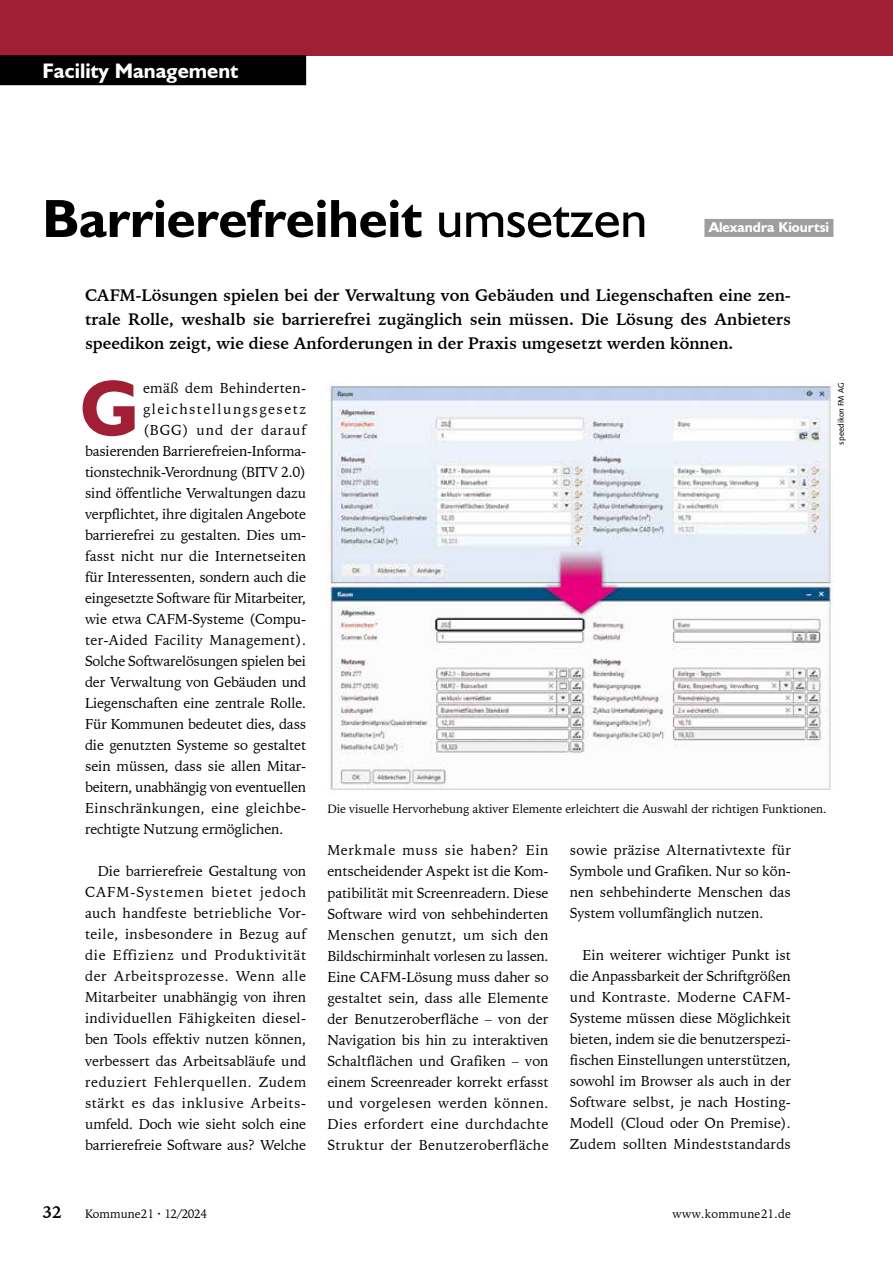
<style>
.page{position:relative;width:893px;height:1263px;background:#fff}
.page>*{position:absolute;margin:0;border:0;box-sizing:border-box;transform-origin:0 0}
.t1{font:700 79.2px "Humanist 521 BT";color:#a11f34}
.t2{font:700 54px "Humanist 521 BT";color:#000}
.t3{font:700 21px "Humanist 521 BT";color:#fff}
.t4{font:700 16.5px/24px "Iowan Old Style BT";letter-spacing:-.005em;color:#000;text-align:justify}
.t5{font:14.25px/21px "Iowan Old Style BT";letter-spacing:-.01em;color:#000;text-align:justify}
.t6{font:14.25px "Iowan Old Style BT";letter-spacing:.025em;color:#000}
.t7{font:14.25px "Iowan Old Style BT";letter-spacing:.01em;color:#000}
.t8{font:14.25px "Iowan Old Style BT";letter-spacing:.1em;color:#000}
.t9{font:14.25px "Iowan Old Style BT";letter-spacing:.02em;color:#000}
.t10{font:14.25px "Iowan Old Style BT";letter-spacing:.065em;color:#000}
.t11{font:700 14.25px "Humanist 521 BT";color:#fff}
.t12{font:12px "Iowan Old Style BT";letter-spacing:-.005em;color:#000}
.t13{font:12px "Iowan Old Style BT";letter-spacing:.02em;color:#000}
.t14{font:8.25px "The Sans Office";color:#000}
.s1{font-weight:400}
</style>
<div class="page">
<div style="left:0;top:0;width:893px;height:55px;background:#a11f34"></div>
<img style="left:327px;top:383px;width:506px;height:408px">
<div style="left:704px;top:219px;width:129px;height:18px;background:#9d9e9e"></div>
<div style="left:0;top:55px;width:306px;height:30px;background:#000"></div>
<h3 class="t3" style="left:43px;top:58px;width:198px">Facility Management</h3>
<h2 class="t2" style="left:43px;top:185px;width:606px">Barrierefreiheit <span class="s1">umsetzen</span></h2>
<p class="t11" style="left:709px;top:218px;width:122px">Alexandra Kiourtsi</p>
<p class="t4" style="left:85px;top:283px;width:708px">CAFM-Lösungen spielen bei der Verwaltung von Gebäuden und Liegenschaften eine zen&shy;trale Rolle, weshalb sie barrierefrei zugänglich sein müssen. Die Lösung des Anbieters speedikon zeigt, wie diese Anforderungen in der Praxis umgesetzt werden können.</p>
<h1 class="t1" style="left:80px;top:359px;width:60px">G</h1>
<p class="t9" style="left:143px;top:379px;width:165px">emäß dem Behinderten-</p>
<p class="t8" style="left:143px;top:400px;width:165px">gleichstellungsgesetz</p>
<p class="t10" style="left:143px;top:421px;width:165px">(BGG) und der darauf</p>
<p class="t5" style="left:85px;top:441px;width:223px">basierenden Barrierefreien-Informa-</p>
<p class="t5" style="left:85px;top:462px;width:222px">tionstechnik-Verordnung (BITV 2.0)</p>
<p class="t5" style="left:85px;top:483px;width:223px">sind öffentliche Verwaltungen dazu</p>
<p class="t5" style="left:85px;top:504px;width:222px">verpflichtet, ihre digitalen Angebote</p>
<p class="t5" style="left:85px;top:525px;width:223px">barrierefrei zu gestalten. Dies um-</p>
<p class="t7" style="left:85px;top:547px;width:223px">fasst nicht nur die Internetseiten</p>
<p class="t5" style="left:85px;top:567px;width:223px">für Interessenten, sondern auch die</p>
<p class="t5" style="left:85px;top:588px;width:222px">eingesetzte Software für Mitarbeiter,</p>
<p class="t5" style="left:85px;top:609px;width:223px">wie etwa CAFM-Systeme (Compu-</p>
<p class="t6" style="left:85px;top:631px;width:222px">ter-Aided Facility Management).</p>
<p class="t5" style="left:85px;top:651px;width:223px">Solche Softwarelösungen spielen bei</p>
<p class="t5" style="left:85px;top:672px;width:223px">der Verwaltung von Gebäuden und</p>
<p class="t5" style="left:85px;top:693px;width:223px">Liegenschaften eine zentrale Rolle.</p>
<p class="t5" style="left:85px;top:714px;width:223px">Für Kommunen bedeutet dies, dass</p>
<p class="t5" style="left:85px;top:735px;width:223px">die genutzten Systeme so gestaltet</p>
<p class="t5" style="left:85px;top:756px;width:223px">sein müssen, dass sie allen Mitar-</p>
<p class="t5" style="left:85px;top:777px;width:223px">beitern, unabhängig von eventuellen</p>
<p class="t6" style="left:85px;top:799px;width:223px">Einschränkungen, eine gleichbe-</p>
<p class="t5" style="left:85px;top:819px;width:200px">rechtigte Nutzung ermöglichen.</p>
<p class="t5" style="left:85px;top:861px;width:223px;text-indent:13px">Die barrierefreie Gestaltung von CAFM-Systemen bietet jedoch auch handfeste betriebliche Vor&shy;teile, insbesondere in Bezug auf die Effizienz und Produktivität der Arbeitsprozesse. Wenn alle Mitarbeiter unabhängig von ihren individuellen Fähigkeiten diesel&shy;ben Tools effektiv nutzen können, verbessert das Arbeitsabläufe und reduziert Fehlerquellen. Zudem stärkt es das inklusive Arbeits&shy;umfeld. Doch wie sieht solch eine barrierefreie Software aus? Welche</p>
<p class="t12" style="left:327px;top:801px;width:500px">Die visuelle Hervorhebung aktiver Elemente erleichtert die Auswahl der richtigen Funktionen.</p>
<p class="t5" style="left:327px;top:840px;width:223px">Merkmale muss sie haben? Ein entscheidender Aspekt ist die Kom&shy;patibilität mit Screenreadern. Diese Software wird von sehbehinderten Menschen genutzt, um sich den Bildschirminhalt vorlesen zu lassen.<br>Eine CAFM-Lösung muss daher so gestaltet sein, dass alle Elemente der Benutzeroberfläche – von der Navigation bis hin zu interaktiven Schaltflächen und Grafiken – von einem Screenreader korrekt erfasst und vorgelesen werden können.<br>Dies erfordert eine durchdachte Struktur der Benutzeroberfläche</p>
<p class="t5" style="left:570px;top:840px;width:223px">sowie präzise Alternativtexte für Symbole und Grafiken. Nur so kön&shy;nen sehbehinderte Menschen das System vollumfänglich nutzen.</p>
<p class="t5" style="left:570px;top:945px;width:223px;text-indent:13px">Ein weiterer wichtiger Punkt ist die Anpassbarkeit der Schriftgrößen und Kontraste. Moderne CAFM-Systeme müssen diese Möglichkeit bieten, indem sie die benutzerspezi&shy;fischen Einstellungen unterstützen, sowohl im Browser als auch in der Software selbst, je nach Hosting-Modell (Cloud oder On Premise).<br>Zudem sollten Mindeststandards</p>
<p class="t14" style="left:837px;top:444px;width:63px;rotate:-90deg">speedikon FM AG</p>
<p class="t4" style="left:43px;top:1200px;width:21px">32</p>
<p class="t12" style="left:85px;top:1206px;width:123px">Kommune21 · 12/2024</p>
<p class="t13" style="left:673px;top:1206px;width:120px">www.kommune21.de</p>
</div>
